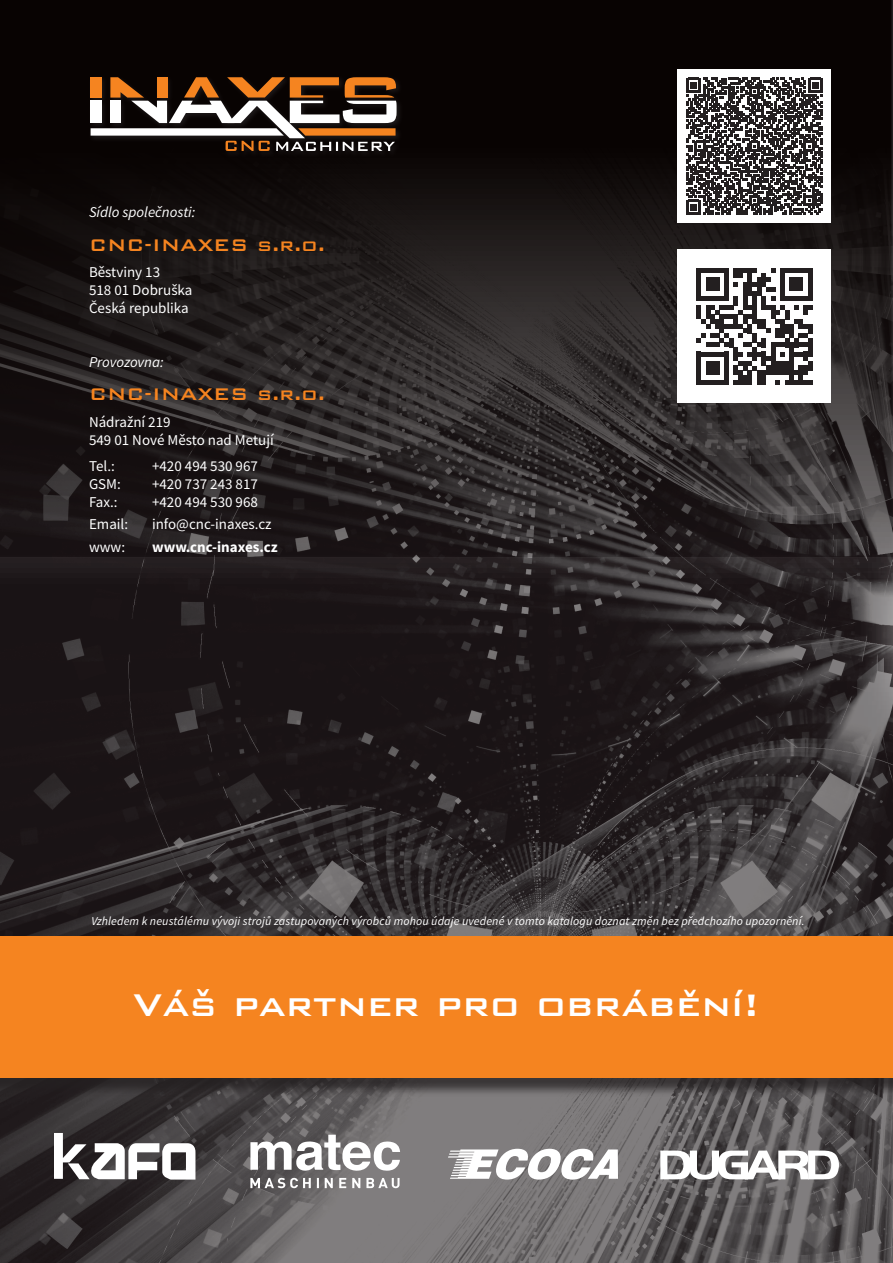
<style>
.page{position:relative;width:893px;height:1263px;background:#fff}
.page>*{position:absolute;margin:0;border:0;box-sizing:border-box;transform-origin:0 0}
.t1{font:42px "Bank Gothic Md EU";color:#fff}
.t2{font:22.5px "Bank Gothic Md EU";color:#f58420}
.t3{font:15px/18px "Source Sans Pro";color:#fff}
.t4{font:italic 15px "Source Sans Pro";color:#fff}
.t5{font:700 15px "Source Sans Pro";color:#fff}
.t6{font:italic 12px "Source Sans Pro";letter-spacing:.01em;color:#fff}
</style>
<div class="page">
<img style="left:0;top:0;width:893px;height:1263px">
<div style="left:88px;top:75px;width:316px;height:83px;background:#0a0504"></div>
<div style="left:90px;top:77px;width:12px;height:21px;background:#f58420"></div>
<svg style="left:91px;top:77px;width:306px;height:74px"></svg>
<svg style="left:660px;top:1150px;width:179px;height:29px"></svg>
<div style="left:678px;top:69px;width:153px;height:154px;background:#fff"></div>
<svg style="left:686px;top:78px;width:137px;height:136px"></svg>
<div style="left:678px;top:250px;width:153px;height:153px;background:#fff"></div>
<svg style="left:696px;top:268px;width:116px;height:116px"></svg>
<div style="left:0;top:938px;width:893px;height:159px;background:#231f20;opacity:.75"></div>
<div style="left:0;top:936px;width:893px;height:142px;background:#f58420"></div>
<svg style="left:853px;top:266px;width:40px;height:639px;background:#3f3a3b"></svg>
<svg style="left:352px;top:1178px;width:8px;height:10px"></svg>
<svg style="left:325px;top:1178px;width:8px;height:10px"></svg>
<svg style="left:339px;top:1178px;width:7px;height:10px"></svg>
<svg style="left:366px;top:1178px;width:34px;height:10px"></svg>
<svg style="left:250px;top:1178px;width:61px;height:10px"></svg>
<svg style="left:317px;top:1178px;width:2px;height:10px"></svg>
<svg style="left:250px;top:1135px;width:150px;height:36px"></svg>
<svg style="left:448px;top:1149px;width:170px;height:30px"></svg>
<svg style="left:54px;top:1133px;width:141px;height:46px"></svg>
<p class="t4" style="left:89px;top:203px;width:108px">Sídlo společnosti:</p>
<h2 class="t2" style="left:89px;top:232px;width:238px">CNC-INAXES s.r.o.</h2>
<p class="t3" style="left:89px;top:263px;width:105px">Běstviny 13<br>518 01 Dobruška<br>Česká republika</p>
<p class="t4" style="left:89px;top:352px;width:76px">Provozovna:</p>
<h2 class="t2" style="left:89px;top:382px;width:238px">CNC-INAXES s.r.o.</h2>
<p class="t3" style="left:89px;top:412px;width:186px">Nádražní 219<br>549 01 Nové Město nad Metují</p>
<p class="t3" style="left:89px;top:457px;width:27px">Tel.:</p>
<p class="t3" style="left:152px;top:457px;width:107px">+420 494 530 967</p>
<p class="t3" style="left:89px;top:475px;width:33px">GSM:</p>
<p class="t3" style="left:152px;top:475px;width:107px">+420 737 243 817</p>
<p class="t3" style="left:89px;top:493px;width:30px">Fax.:</p>
<p class="t3" style="left:152px;top:493px;width:107px">+420 494 530 968</p>
<p class="t3" style="left:89px;top:515px;width:41px">Email:</p>
<p class="t3" style="left:152px;top:515px;width:121px">info@cnc-inaxes.cz</p>
<p class="t3" style="left:89px;top:537px;width:38px">www:</p>
<p class="t5" style="left:152px;top:536px;width:127px">www.cnc-inaxes.cz</p>
<p class="t6" style="left:91px;top:913px;width:715px">Vzhledem k neustálému vývoji strojů zastupovaných výrobců mohou údaje uvedené v tomto katalogu doznat změn bez předchozího upozornění.</p>
<h1 class="t1" style="left:133px;top:982px;width:628px">Váš partner pro obrábění!</h1>
</div>
